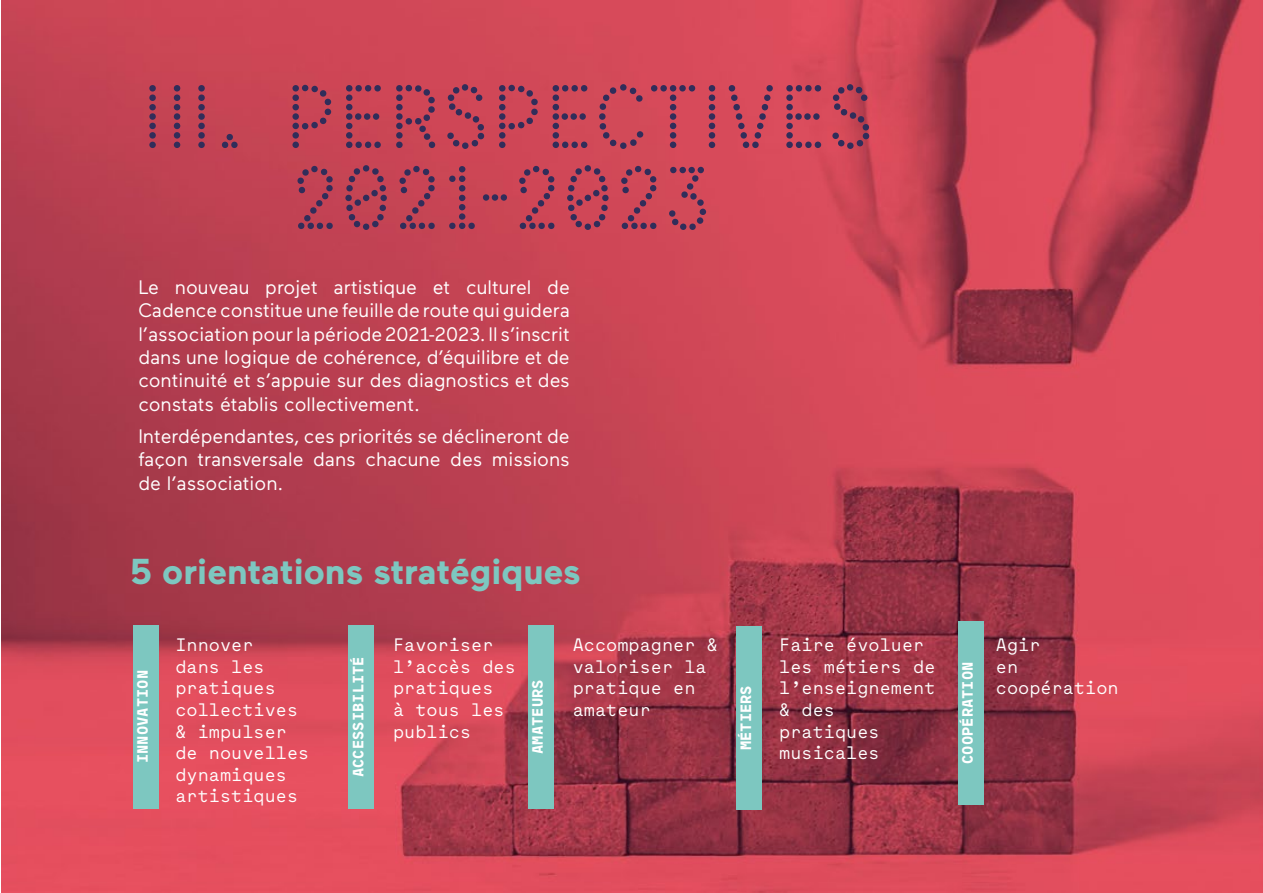
<style>
.page{position:relative;width:1263px;height:893px;background:#fff}
.page>*{position:absolute;margin:0;border:0;box-sizing:border-box;transform-origin:0 0}
.t1{font:700 90px/81px "Beretta Sans";color:#312d5a;text-align:center}
.t2{font:700 36px "Maax";color:#7dc7c0}
.t3{font:19.5px/23.4px "Maax";color:#fff;text-align:justify}
.t4{font:18px/21.6px "Maax Mono";color:#fff}
.t5{font:700 15px "Maax Mono";color:#fff}
</style>
<div class="page">
<img style="left:1px;top:0;width:1262px;height:893px">
<div style="left:133px;top:625px;width:26px;height:183px;background:#7dc7c0"></div>
<div style="left:349px;top:625px;width:25px;height:183px;background:#7dc7c0"></div>
<div style="left:528px;top:625px;width:26px;height:183px;background:#7dc7c0"></div>
<div style="left:736px;top:626px;width:26px;height:183px;background:#7dc7c0"></div>
<div style="left:958px;top:621px;width:25px;height:183px;background:#7dc7c0"></div>
<h1 class="t1" style="left:140px;top:72px;width:736px">III. PERSPECTIVES<br>2021-2023</h1>
<p class="t3" style="left:138px;top:274px;width:433px">Le nouveau projet artistique et culturel de Cadence constitue une feuille de route qui guidera l’association pour la période 2021-2023. Il s’inscrit dans une logique de cohérence, d’équilibre et de continuité et s’appuie sur des diagnostics et des constats établis collectivement.</p>
<p class="t3" style="left:138px;top:423px;width:433px">Interdépendantes, ces priorités se déclineront de façon transversale dans chacune des missions de l’association.</p>
<h2 class="t2" style="left:130px;top:548px;width:452px">5 orientations stratégiques</h2>
<p class="t5" style="left:132px;top:763px;width:95px;rotate:-90deg">INNOVATION</p>
<p class="t4" style="left:175px;top:633px;width:135px">Innover<br>dans les pratiques collectives &amp; impulser de nouvelles dynamiques artistiques</p>
<p class="t4" style="left:393px;top:633px;width:124px">Favoriser l’accès des pratiques<br>à tous les publics</p>
<p class="t4" style="left:573px;top:633px;width:147px">Accompagner &amp; valoriser la pratique en amateur</p>
<p class="t4" style="left:779px;top:633px;width:158px">Faire évoluer les métiers de l’enseignement &amp; des pratiques musicales</p>
<p class="t4" style="left:996px;top:633px;width:124px">Agir<br>en coopération</p>
<p class="t5" style="left:348px;top:777px;width:122px;rotate:-90deg">ACCESSIBILITÉ</p>
<p class="t5" style="left:957px;top:764px;width:104px;rotate:-90deg">COOPÉRATION</p>
<p class="t5" style="left:527px;top:754px;width:76px;rotate:-90deg">AMATEURS</p>
<p class="t5" style="left:736px;top:750px;width:67px;rotate:-90deg">MÉTIERS</p>
</div>
